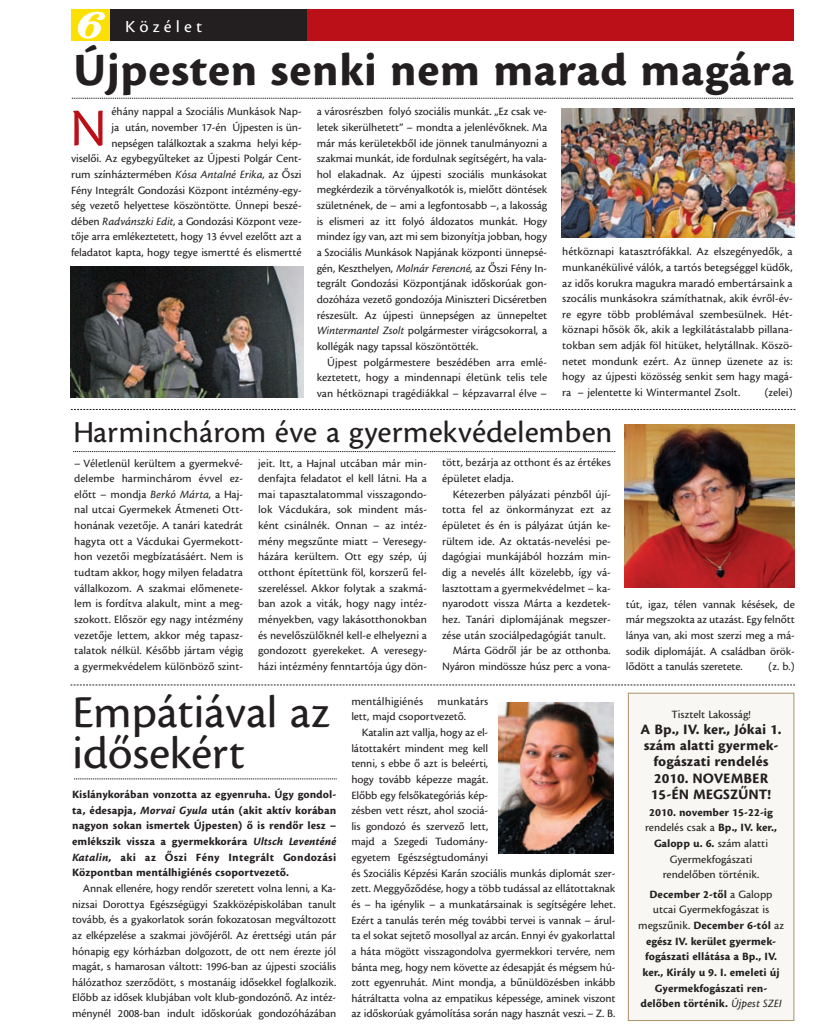
<style>
.page{position:relative;width:833px;height:1025px;background:#fff}
.page>*{position:absolute;margin:0;border:0;box-sizing:border-box;transform-origin:0 0}
.t1{font:55px "Cronos M";color:#bb1018}
.t2{font:700 48.12px "Cronos M";color:#231f20}
.t3{font:47.5px/40px "Cronos M";letter-spacing:-.01em;color:#231f20}
.t4{font:40px "Eclat ICG";color:#fff}
.t5{font:31.75px "Cronos M";color:#231f20}
.t6{font:17.5px "Cronos M";letter-spacing:.24em;color:#fff}
.t7{font:700 15px/16.2px "Cronos M";color:#231f20;text-align:center}
.t8{font:11.62px/15.6px "Cronos M";letter-spacing:-.01em;color:#231f20;text-align:justify}
.t9{font:700 11.62px/15.6px "Cronos M";color:#231f20;text-align:center}
.s1{font-style:italic}
.s2{font-weight:700}
.s3{font-weight:400}
.s4{font-weight:400;font-style:italic}
</style>
<div class="page">
<div style="left:301px;top:9px;width:492px;height:32px;background:#bb1018"></div>
<div style="left:108px;top:9px;width:199px;height:32px;background:#231f20"></div>
<div style="left:71px;top:9px;width:39px;height:32px;background:#fce004"></div>
<img style="left:561px;top:108px;width:233px;height:130px">
<img style="left:71px;top:266px;width:233px;height:131px">
<svg style="left:71px;top:409px;width:724px;height:1px"></svg>
<svg style="left:70px;top:684px;width:725px;height:1px"></svg>
<img style="left:624px;top:424px;width:170px;height:163px">
<div style="left:628px;top:693px;width:166px;height:327px;background:#f8f7f4"></div>
<div style="left:628px;top:692px;width:166px;height:328px;border:1px solid #aa9168"></div>
<svg style="left:73px;top:451px;width:542px;height:1px"></svg>
<img style="left:498px;top:702px;width:115px;height:151px">
<svg style="left:74px;top:778px;width:263px;height:1px"></svg>
<svg style="left:72px;top:98px;width:721px;height:1px"></svg>
<h3 class="t4" style="left:72px;top:10px;width:30px">6</h3>
<h3 class="t6" style="left:125px;top:20px;width:79px">Közélet</h3>
<h2 class="t2" style="left:73px;top:50px;width:722px">Újpesten senki nem marad magára</h2>
<p class="t8" style="left:71px;top:104px;width:232px;text-align:right">éhány nappal a Szociális Munkások Nap-<br>ja után, november 17-én Újpesten is ün&shy;nepségen találkoztak a szakma helyi kép-<br>viselõi. Az egybegyûlteket az Újpesti Polgár Cent&shy;rum színháztermében <span class="s1">Kósa Antalné Erika,</span> az Õszi Fény Integrált Gondozási Központ intézmény-egy&shy;ség vezetõ helyettese köszöntötte. Ünnepi beszé&shy;dében <span class="s1">Radvánszki Edit,</span> a Gondozási Központ veze&shy;tõje arra emlékeztetett, hogy 13 évvel ezelõtt azt a feladatot kapta, hogy tegye ismertté és elismertté</p>
<p class="t8" style="left:317px;top:104px;width:232px">a városrészben folyó szociális munkát. „Ez csak ve&shy;letek sikerülhetett” – mondta a jelenlévõknek. Ma már más kerületekbõl ide jönnek tanulmányozni a szakmai munkát, ide fordulnak segítségért, ha vala&shy;hol elakadnak. Az újpesti szociális munkásokat megkérdezik a törvényalkotók is, mielõtt döntések születnének, de – ami a legfontosabb –, a lakosság is elismeri az itt folyó áldozatos munkát. Hogy mindez így van, azt mi sem bizonyítja jobban, hogy a Szociális Munkások Napjának központi ünnepsé&shy;gén, Keszthelyen, <span class="s1">Molnár Ferencné,</span> az Õszi Fény In&shy;tegrált Gondozási Központjának idõskorúak gon&shy;dozóháza vezetõ gondozója Miniszteri Dicséretben részesült. Az újpesti ünnepségen az ünnepeltet <span class="s1">Wintermantel Zsolt</span> polgármester virágcsokorral, a kollégák nagy tapssal köszöntötték.</p>
<p class="t8" style="left:317px;top:354px;width:232px;text-indent:11px">Újpest polgármestere beszédében arra emlé&shy;keztetett, hogy a mindennapi életünk telis tele van hétköznapi tragédiákkal – képzavarral élve –</p>
<h1 class="t1" style="left:70px;top:105px;width:39px">N</h1>
<p class="t8" style="left:562px;top:244px;width:232px">hétköznapi katasztrófákkal. Az elszegényedõk, a munkanékülivé válók, a tartós betegséggel küdõk, az idõs korukra magukra maradó embertársaink a szocális munkásokra számíthatnak, akik évrõl-év&shy;re egyre több problémával szembesülnek. Hét&shy;köznapi hõsök õk, akik a legkilátástalabb pillana&shy;tokban sem adják föl hitüket, helytállnak. Köszö&shy;netet mondunk ezért. Az ünnep üzenete az is: hogy az újpesti közösség senkit sem hagy magá&shy;ra – jelentette ki Wintermantel Zsolt.</p>
<p class="t8" style="left:764px;top:385px;width:30px">(zelei)</p>
<h3 class="t5" style="left:73px;top:418px;width:541px">Harminchárom éve a gyermekvédelemben</h3>
<p class="t8" style="left:74px;top:455px;width:170px">– Véletlenül kerültem a gyermekvé&shy;delembe harminchárom évvel ez&shy;elõtt – mondja <span class="s1">Berkó Márta,</span> a Haj&shy;nal utcai Gyermekek Átmeneti Ott&shy;honának vezetõje. A tanári katedrát hagyta ott a Vácdukai Gyermekott&shy;hon vezetõi megbízatásáért. Nem is tudtam akkor, hogy milyen feladatra vállalkozom. A szakmai elõmenete&shy;lem is fordítva alakult, mint a meg&shy;szokott. Elõször egy nagy intézmény vezetõje lettem, akkor még tapasz&shy;talatok nélkül. Késõbb jártam végig a gyermekvédelem különbözõ szint-</p>
<p class="t8" style="left:258px;top:455px;width:170px">jeit. Itt, a Hajnal utcában már min&shy;denfajta feladatot el kell látni. Ha a mai tapasztalatommal visszagondo&shy;lok Vácdukára, sok mindent más&shy;ként csinálnék. Onnan – az intéz&shy;mény megszûnte miatt – Veresegy&shy;házára kerültem. Ott egy szép, új otthont építettünk föl, korszerû fel&shy;szereléssel. Akkor folytak a szakmá&shy;ban azok a viták, hogy nagy intéz&shy;ményekben, vagy lakásotthonokban és nevelõszülõknél kell-e elhelyezni a gondozott gyerekeket. A veresegy&shy;házi intézmény fenntartója úgy dön-</p>
<p class="t8" style="left:442px;top:455px;width:170px">tött, bezárja az otthont és az értékes épületet eladja.</p>
<p class="t8" style="left:453px;top:486px;width:160px">Kétezerben pályázati pénzbõl újí-</p>
<p class="t8" style="left:442px;top:502px;width:170px">totta fel az önkormányzat ezt az</p>
<p class="t8" style="left:442px;top:518px;width:170px">épületet és én is pályázat útján ke-</p>
<p class="t8" style="left:442px;top:533px;width:170px">rültem ide. Az oktatás-nevelési pe-</p>
<p class="t8" style="left:442px;top:549px;width:170px">dagógiai munkájából hozzám min-</p>
<p class="t8" style="left:442px;top:564px;width:170px">dig a nevelés állt közelebb, így vá-</p>
<p class="t8" style="left:442px;top:580px;width:170px">lasztottam a gyermekvédelmet – ka-</p>
<p class="t8" style="left:442px;top:596px;width:170px">nyarodott vissza Márta a kezdetek-</p>
<p class="t8" style="left:442px;top:611px;width:170px">hez. Tanári diplomájának megszer-</p>
<p class="t8" style="left:442px;top:627px;width:165px">zése után szociálpedagógiát tanult.</p>
<p class="t8" style="left:453px;top:643px;width:160px">Márta Gödrõl jár be az otthonba.</p>
<p class="t8" style="left:442px;top:658px;width:170px">Nyáron mindössze húsz perc a vona-</p>
<h3 class="t3" style="left:72px;top:694px;width:259px">Empátiával az idõsekért</h3>
<p class="t9" style="left:72px;top:786px;width:266px;text-align:justify">Kislánykorában vonzotta az egyenruha. Úgy gondol&shy;ta, édesapja, <span class="s1">Morvai Gyula</span> után (akit aktív korában nagyon sokan ismertek Újpesten) õ is rendõr lesz – emlékszik vissza a gyermekkorára <span class="s1">Ultsch Leventéné Katalin,</span> aki az Õszi Fény Integrált Gondozási Központban mentálhigiénés csoportvezetõ.</p>
<p class="t8" style="left:72px;top:880px;width:266px;text-indent:11px">Annak ellenére, hogy rendõr szeretett volna lenni, a Ka&shy;nizsai Dorottya Egészségügyi Szakközépiskolában tanult tovább, és a gyakorlatok során fokozatosan megváltozott az elképzelése a szakmai jövõjérõl. Az érettségi után pár hónapig egy kórházban dolgozott, de ott nem érezte jól magát, s hamarosan váltott: 1996-ban az újpesti szociális hálózathoz szerzõdött, s mostanáig idõsekkel foglalkozik.<br>Elõbb az idõsek klubjában volt klub-gondozónõ. Az intéz&shy;ménynél 2008-ban indult idõskorúak gondozóházában</p>
<p class="t8" style="left:351px;top:693px;width:138px">mentálhigiénés munkatárs lett, majd csoportvezetõ.</p>
<p class="t8" style="left:351px;top:724px;width:266px;text-align:left;text-indent:11px">Katalin azt vallja, hogy az el-<br>látottakért mindent meg kell<br>tenni, s ebbe õ azt is beleérti,<br>hogy tovább képezze magát.<br>Elõbb egy felsõkategóriás kép-<br>zésben vett részt, ahol szociá-<br>lis gondozó és szervezõ lett,<br>majd a Szegedi Tudomány-<br>egyetem Egészségtudományi<br>és Szociális Képzési Karán szociális munkás diplomát szer&shy;zett. Meggyõzõdése, hogy a több tudással az ellátottaknak és – ha igénylik – a munkatársainak is segítségére lehet.<br>Ezért a tanulás terén még további tervei is vannak – árul&shy;ta el sokat sejtetõ mosollyal az arcán. Ennyi év gyakorlattal a háta mögött visszagondolva gyermekkori tervére, nem bánta meg, hogy nem követte az édesapját és mégsem hú&shy;zott egyenruhát. Mint mondja, a bûnüldözésben inkább hátráltatta volna az empatikus képessége, aminek viszont az idõskorúak gyámolítása során nagy hasznát veszi.– Z. B.</p>
<p class="t8" style="left:626px;top:596px;width:170px">tút, igaz, télen vannak késések, de már megszokta az utazást. Egy felnõtt lánya van, aki most szerzi meg a má&shy;sodik diplomáját. A családban örök&shy;lõdött a tanulás szeretete.</p>
<p class="t8" style="left:768px;top:659px;width:28px">(z. b.)</p>
<p class="t8" style="left:671px;top:706px;width:81px">Tisztelt Lakosság!</p>
<p class="t7" style="left:640px;top:721px;width:142px">A Bp., IV. ker., Jókai 1. szám alatti gyermek&shy;fogászati rendelés<br>2010. NOVEMBER<br>15-ÉN MEGSZÛNT!</p>
<p class="t8" style="left:645px;top:804px;width:133px;text-align:center"><span class="s2">2010. november 15-22-ig </span>rendelés csak a <span class="s2">Bp., IV. ker.,<br>Galopp u. 6.</span> szám alatti<br>Gyermekfogászati rendelõben történik.</p>
<p class="t9" style="left:638px;top:886px;width:147px">December 2-tõl <span class="s3">a Galopp utcai Gyermekfogászat is megszûnik.</span> December 6-tól <span class="s3">az </span>egész IV. kerület gyermek&shy;fogászati ellátása a Bp., IV. ker., Király u 9. I. emeleti új<br>Gyermekfogászati ren&shy;delõben történik. <span class="s4">Újpest SZEI</span></p>
</div>
